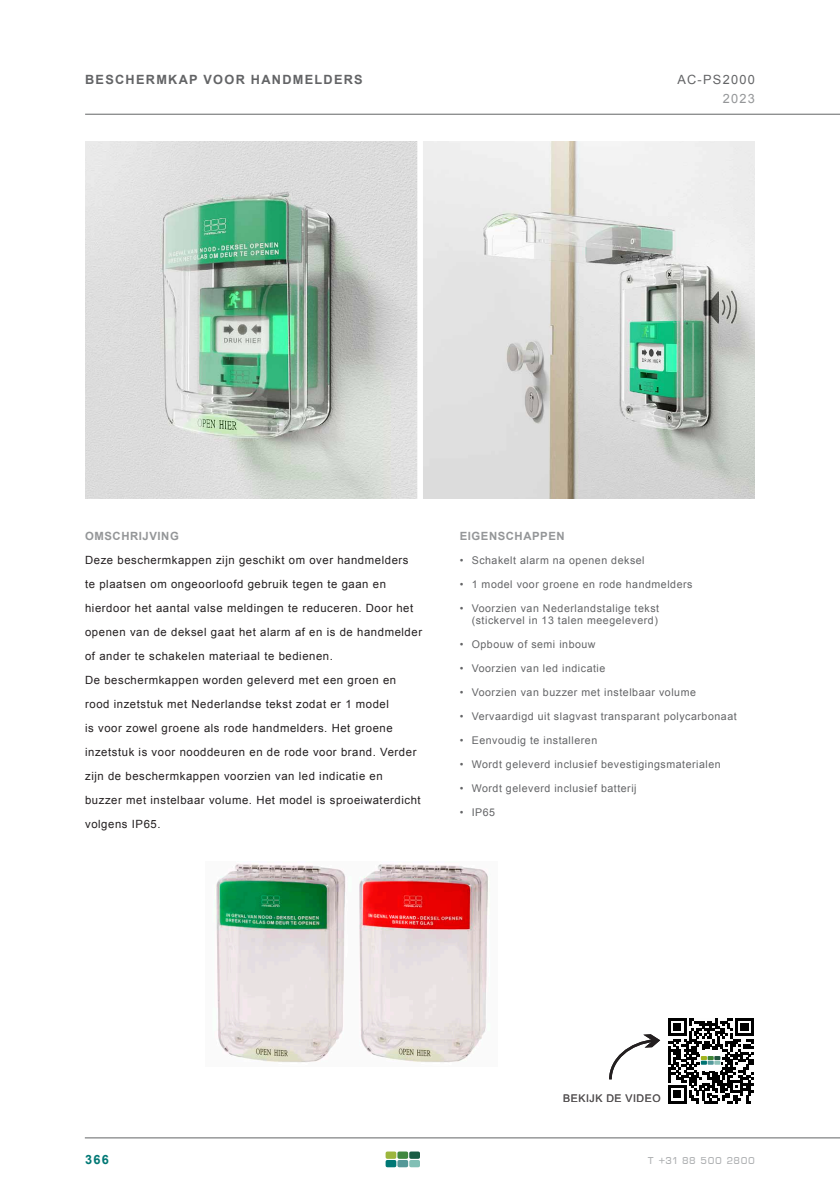
<style>
.page{position:relative;width:840px;height:1191px;background:#fff}
.page>*{position:absolute;margin:0;border:0;box-sizing:border-box;transform-origin:0 0}
.t1{font:700 12.8px "Arial";letter-spacing:.1em;color:#636466}
.t2{font:12.8px "Arial";letter-spacing:.1em;color:#636466}
.t3{font:12.8px "Arial";color:#949698}
.t4{font:700 12.8px "Arial";color:#007875}
.t5{font:12px "Eurostile DCD";letter-spacing:.05em;color:#adafb1}
.t6{font:11.4px/24px "Arial";letter-spacing:.05em;color:#231f20}
.t7{font:700 11.4px "Arial";letter-spacing:.05em;color:#949698}
.t8{font:10.6px/12px "Arial";letter-spacing:.05em;color:#636466;text-align:right}
.t9{font:10.6px "Arial";letter-spacing:.05em;color:#5a5758}
</style>
<div class="page">
<hr style="left:85px;top:1137px;width:754px;height:1px;background:#636466">
<svg style="left:385px;top:1151px;width:35px;height:16px"></svg>
<hr style="left:85px;top:114px;width:754px;height:1px;background:#636466">
<img style="left:85px;top:141px;width:332px;height:357px">
<img style="left:423px;top:141px;width:331px;height:357px">
<img style="left:214px;top:864px;width:274px;height:199px">
<svg style="left:668px;top:1018px;width:85px;height:85px"></svg>
<svg style="left:609px;top:1034px;width:50px;height:46px"></svg>
<p class="t1" style="left:85px;top:71px;width:279px">BESCHERMKAP VOOR HANDMELDERS</p>
<p class="t2" style="left:677px;top:71px;width:79px">AC-PS2000</p>
<p class="t3" style="left:722px;top:90px;width:34px">2023</p>
<p class="t7" style="left:85px;top:528px;width:95px">OMSCHRIJVING</p>
<p class="t6" style="left:85px;top:548px;width:338px">Deze beschermkappen zijn geschikt om over handmelders<br>te plaatsen om ongeoorloofd gebruik tegen te gaan en hierdoor het aantal valse meldingen te reduceren. Door het openen van de deksel gaat het alarm af en is de handmelder of ander te schakelen materiaal te bedienen.<br>De beschermkappen worden geleverd met een groen en rood inzetstuk met Nederlandse tekst zodat er 1 model<br>is voor zowel groene als rode handmelders. Het groene inzetstuk is voor nooddeuren en de rode voor brand. Verder zijn de beschermkappen voorzien van led indicatie en buzzer met instelbaar volume. Het model is sproeiwaterdicht volgens IP65.</p>
<p class="t7" style="left:459px;top:528px;width:106px">EIGENSCHAPPEN</p>
<p class="t8" style="left:459px;top:554px;width:186px">• Schakelt alarm na openen deksel</p>
<p class="t8" style="left:459px;top:578px;width:234px">• 1 model voor groene en rode handmelders</p>
<p class="t8" style="left:459px;top:602px;width:201px">• Voorzien van Nederlandstalige tekst (stickervel in 13 talen meegeleverd)</p>
<p class="t8" style="left:459px;top:638px;width:137px">• Opbouw of semi inbouw</p>
<p class="t8" style="left:459px;top:662px;width:147px">• Voorzien van led indicatie</p>
<p class="t8" style="left:459px;top:686px;width:238px">• Voorzien van buzzer met instelbaar volume</p>
<p class="t8" style="left:459px;top:710px;width:278px">• Vervaardigd uit slagvast transparant polycarbonaat</p>
<p class="t8" style="left:459px;top:734px;width:139px">• Eenvoudig te installeren</p>
<p class="t8" style="left:459px;top:758px;width:262px">• Wordt geleverd inclusief bevestigingsmaterialen</p>
<p class="t8" style="left:459px;top:782px;width:178px">• Wordt geleverd inclusief batterij</p>
<p class="t8" style="left:459px;top:806px;width:37px">• IP65</p>
<p class="t9" style="left:563px;top:1091px;width:99px">BEKIJK DE VIDEO</p>
<p class="t4" style="left:85px;top:1151px;width:25px">366</p>
<p class="t5" style="left:647px;top:1153px;width:108px">t +31 88 500 2800</p>
</div>
